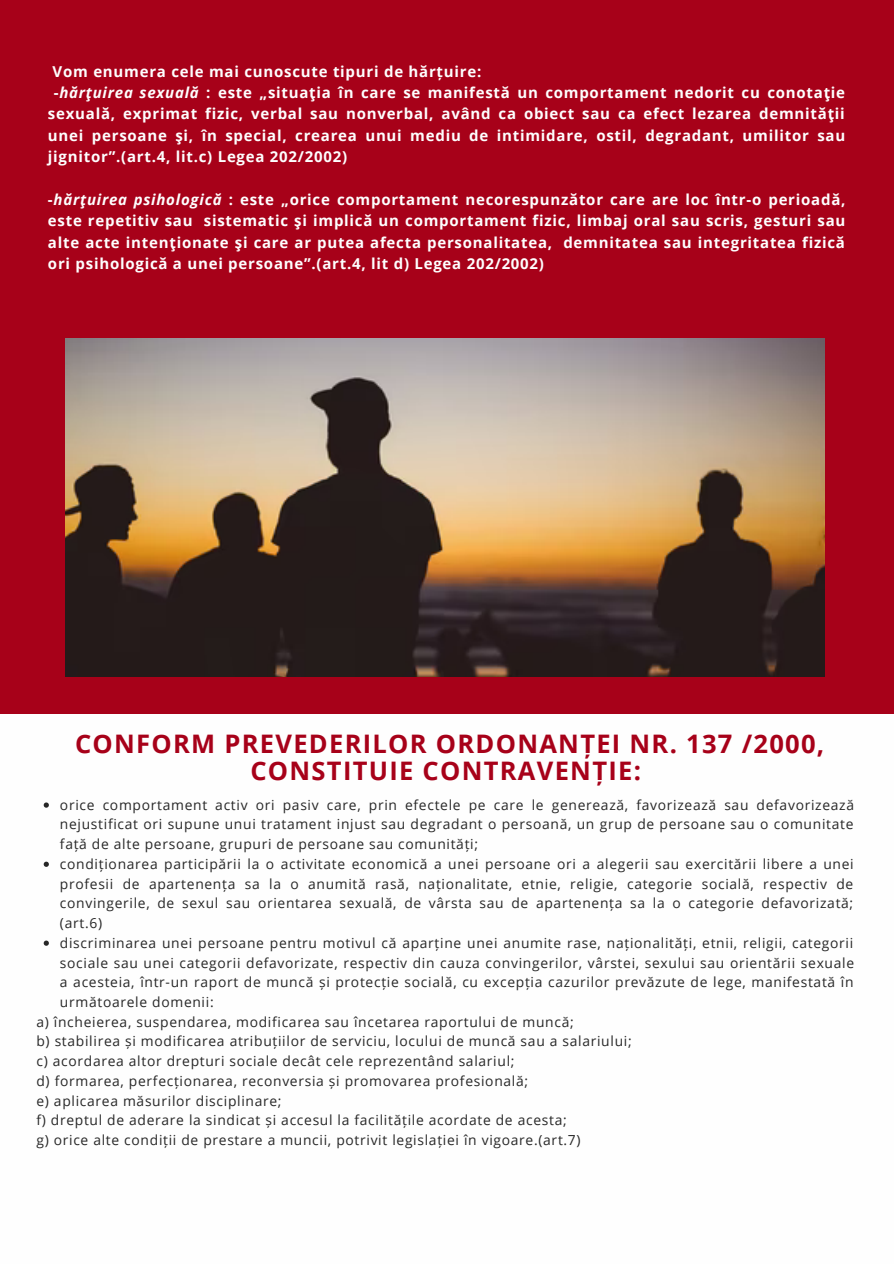
<style>
.page{position:relative;width:894px;height:1264px;background:#fff}
.page>*{position:absolute;margin:0;border:0;box-sizing:border-box;transform-origin:0 0}
.t1{font:700 25.5px/27px "Open Sans";letter-spacing:.05em;color:#a70119;text-align:center}
.t2{font:700 15px/21.5px "Open Sans";letter-spacing:.05em;color:#fefefe;text-align:justify}
.t3{font:13.8px/19.6px "Open Sans";letter-spacing:.05em;color:#272727;text-align:justify}
.s1{font-style:italic}
</style>
<div class="page">
<div style="left:0;top:0;width:893px;height:713px;background:#a70119"></div>
<img style="left:65px;top:338px;width:759px;height:338px">
<svg style="left:44px;top:802px;width:5px;height:5px"></svg>
<svg style="left:44px;top:861px;width:5px;height:5px"></svg>
<svg style="left:44px;top:940px;width:5px;height:5px"></svg>
<p class="t2" style="left:53px;top:60px;width:430px">Vom enumera cele mai cunoscute tipuri de hărțuire:</p>
<p class="t2" style="left:48px;top:81px;width:798px;text-indent:6px">-<span class="s1">hărţuirea sexuală</span> : este „situaţia în care se manifestă un comportament nedorit cu conotaţie sexuală, exprimat fizic, verbal sau nonverbal, având ca obiect sau ca efect lezarea demnităţii unei persoane şi, în special, crearea unui mediu de intimidare, ostil, degradant, umilitor sau jignitor”.(art.4, lit.c) Legea 202/2002)</p>
<p class="t2" style="left:48px;top:188px;width:798px">-<span class="s1">hărţuirea psihologică</span> : este „orice comportament necorespunzător care are loc într-o perioadă, este repetitiv sau sistematic şi implică un comportament fizic, limbaj oral sau scris, gesturi sau alte acte intenţionate şi care ar putea afecta personalitatea, demnitatea sau integritatea fizică ori psihologică a unei persoane”.(art.4, lit d) Legea 202/2002)</p>
<p class="t1" style="left:75px;top:729px;width:750px">CONFORM PREVEDERILOR ORDONANȚEI NR. 137 /2000,<br>CONSTITUIE CONTRAVENȚIE:</p>
<p class="t3" style="left:60px;top:794px;width:795px">orice comportament activ ori pasiv care, prin efectele pe care le generează, favorizează sau defavorizează nejustificat ori supune unui tratament injust sau degradant o persoană, un grup de persoane sau o comunitate față de alte persoane, grupuri de persoane sau comunități;</p>
<p class="t3" style="left:60px;top:853px;width:795px">condiționarea participării la o activitate economică a unei persoane ori a alegerii sau exercitării libere a unei profesii de apartenența sa la o anumită rasă, naționalitate, etnie, religie, categorie socială, respectiv de convingerile, de sexul sau orientarea sexuală, de vârsta sau de apartenența sa la o categorie defavorizată; (art.6)</p>
<p class="t3" style="left:60px;top:932px;width:795px">discriminarea unei persoane pentru motivul că aparține unei anumite rase, naționalități, etnii, religii, categorii sociale sau unei categorii defavorizate, respectiv din cauza convingerilor, vârstei, sexului sau orientării sexuale a acesteia, într-un raport de muncă și protecție socială, cu excepția cazurilor prevăzute de lege, manifestată în următoarele domenii:</p>
<p class="t3" style="left:36px;top:1011px;width:538px">a) încheierea, suspendarea, modificarea sau încetarea raportului de muncă;</p>
<p class="t3" style="left:36px;top:1031px;width:596px">b) stabilirea și modificarea atribuțiilor de serviciu, locului de muncă sau a salariului;</p>
<p class="t3" style="left:36px;top:1050px;width:479px">c) acordarea altor drepturi sociale decât cele reprezentând salariul;</p>
<p class="t3" style="left:36px;top:1070px;width:493px">d) formarea, perfecționarea, reconversia și promovarea profesională;</p>
<p class="t3" style="left:36px;top:1090px;width:247px">e) aplicarea măsurilor disciplinare;</p>
<p class="t3" style="left:36px;top:1110px;width:531px">f) dreptul de aderare la sindicat și accesul la facilitățile acordate de acesta;</p>
<p class="t3" style="left:36px;top:1129px;width:545px">g) orice alte condiții de prestare a muncii, potrivit legislației în vigoare.(art.7)</p>
</div>
